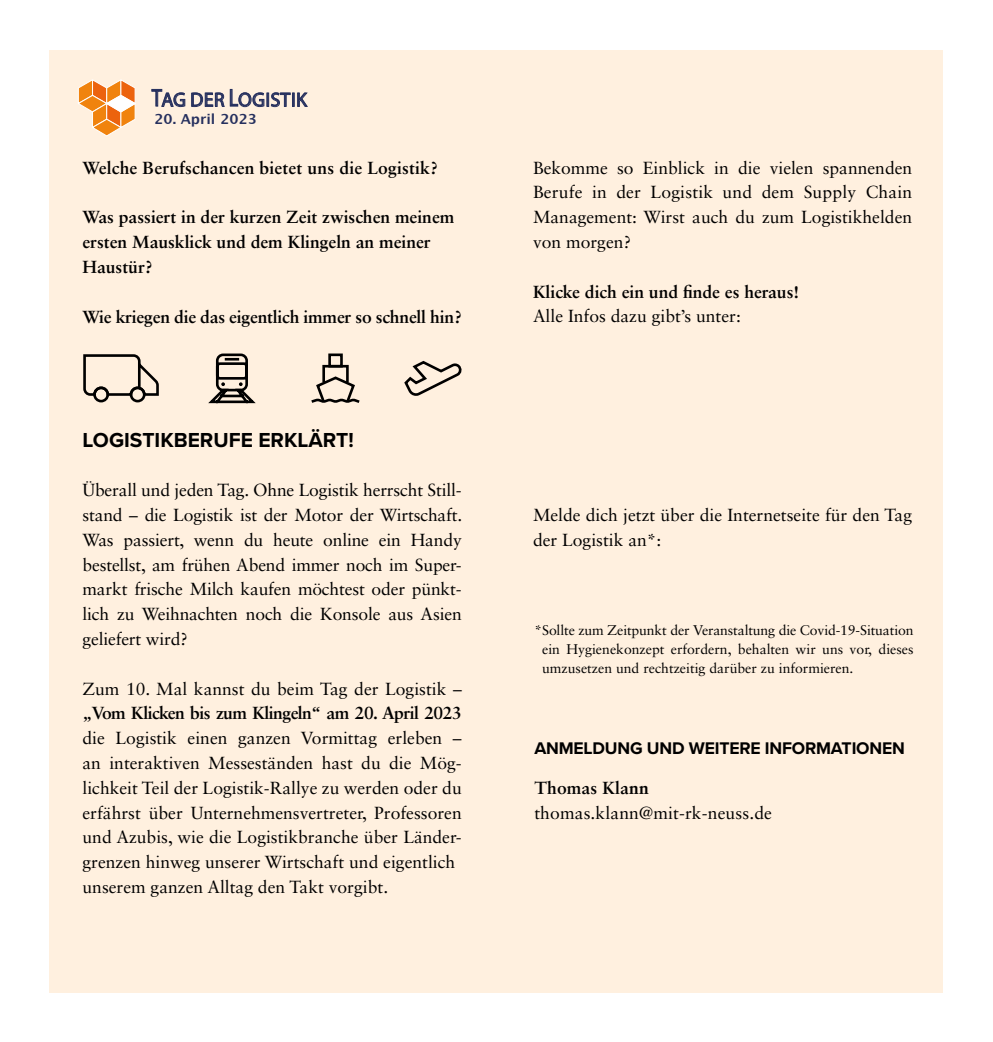
<style>
.page{position:relative;width:993px;height:1042px;background:#fff}
.page>*{position:absolute;margin:0;border:0;box-sizing:border-box;transform-origin:0 0}
.t1{font:700 21px "Proxima Nova";color:#000}
.t2{font:600 19.78px "Lucida Sans";letter-spacing:.02em;color:#26305e}
.t3{font:17.5px/24.8px "Sabon LT Std";color:#000;text-align:justify}
.t4{font:700 17.5px/24.8px "Sabon LT Std";color:#000}
.t5{font:700 17.5px "Sabon LT Std";letter-spacing:-.03em;color:#000}
.t6{font:700 17.5px "Proxima Nova";letter-spacing:-.01em;color:#000}
.t7{font:17.5px "Sabon LT Pro";letter-spacing:.01em;color:#000}
.t8{font:700 17.5px "Sabon LT Pro";letter-spacing:.01em;color:#000}
.t9{font:14px/19.2px "Sabon LT Pro";color:#000;text-align:justify}
.t10{font:700 13.83px "Lucida Grande";color:#26305e}
.s1{font-size:24.85px}
</style>
<div class="page">
<div style="left:50px;top:50px;width:893px;height:942px;background:#fff0df"></div>
<svg style="left:208px;top:353px;width:48px;height:51px"></svg>
<svg style="left:83px;top:354px;width:76px;height:49px"></svg>
<svg style="left:404px;top:360px;width:58px;height:36px"></svg>
<svg style="left:311px;top:353px;width:49px;height:50px"></svg>
<svg style="left:78px;top:79px;width:58px;height:57px"></svg>
<svg style="left:151px;top:89px;width:34px;height:18px"></svg>
<svg style="left:191px;top:89px;width:73px;height:18px"></svg>
<div style="left:266px;top:93px;width:3px;height:14px;border:1px solid #26305e"></div>
<svg style="left:270px;top:92px;width:38px;height:15px"></svg>
<p class="t2" style="left:152px;top:88px;width:156px"><span class="s1">T</span>AG DER <span class="s1">L</span>OGISTIK</p>
<p class="t10" style="left:154px;top:108px;width:104px">20. April 2023</p>
<p class="t4" style="left:82px;top:155px;width:357px">Welche Berufschancen bietet uns die Logistik?</p>
<p class="t4" style="left:82px;top:204px;width:373px">Was passiert in der kurzen Zeit zwischen meinem ersten Mausklick und dem Klingeln an meiner<br>Haustür?</p>
<p class="t4" style="left:82px;top:304px;width:380px">Wie kriegen die das eigentlich immer so schnell hin?</p>
<p class="t1" style="left:82px;top:424px;width:273px">LOGISTIKBERUFE ERKLÄRT!</p>
<p class="t3" style="left:82px;top:477px;width:381px">Überall und jeden Tag. Ohne Logistik herrscht Still&shy;stand – die Logistik ist der Motor der Wirtschaft.<br>Was passiert, wenn du heute online ein Handy bestellst, am frühen Abend immer noch im Super&shy;markt frische Milch kaufen möchtest oder pünkt&shy;lich zu Weihnachten noch die Konsole aus Asien geliefert wird?</p>
<p class="t3" style="left:82px;top:676px;width:380px">Zum 10. Mal kannst du beim Tag der Logistik –</p>
<p class="t5" style="left:82px;top:702px;width:380px">„Vom Klicken bis zum Klingeln“ am 20. April 2023</p>
<p class="t3" style="left:82px;top:725px;width:380px;text-align:left">die Logistik einen ganzen Vormittag erleben – an interaktiven Messeständen hast du die Mög&shy;lichkeit Teil der Logistik-Rallye zu werden oder du erfährst über Unternehmensvertreter, Professoren und Azubis, wie die Logistikbranche über Länder&shy;grenzen hinweg unserer Wirtschaft und eigentlich unserem ganzen Alltag den Takt vorgibt.</p>
<p class="t3" style="left:533px;top:155px;width:380px">Bekomme so Einblick in die vielen spannenden Berufe in der Logistik und dem Supply Chain Management: Wirst auch du zum Logistikhelden von morgen?</p>
<p class="t4" style="left:533px;top:279px;width:268px">Klicke dich ein und finde es heraus!</p>
<p class="t3" style="left:533px;top:304px;width:209px">Alle Infos dazu gibt’s unter:</p>
<p class="t3" style="left:533px;top:502px;width:380px">Melde dich jetzt über die Internetseite für den Tag der Logistik an*:</p>
<p class="t9" style="left:542px;top:620px;width:373px;text-indent:-8px">*Sollte zum Zeitpunkt der Veranstaltung die Covid-19-Situation ein Hygienekonzept erfordern, behalten wir uns vor, dieses umzusetzen und rechtzeitig darüber zu informieren.</p>
<p class="t6" style="left:534px;top:735px;width:372px">ANMELDUNG UND WEITERE INFORMATIONEN</p>
<p class="t8" style="left:534px;top:777px;width:116px">Thomas Klann</p>
<p class="t7" style="left:534px;top:801px;width:239px">thomas.klann@mit-rk-neuss.de</p>
</div>
